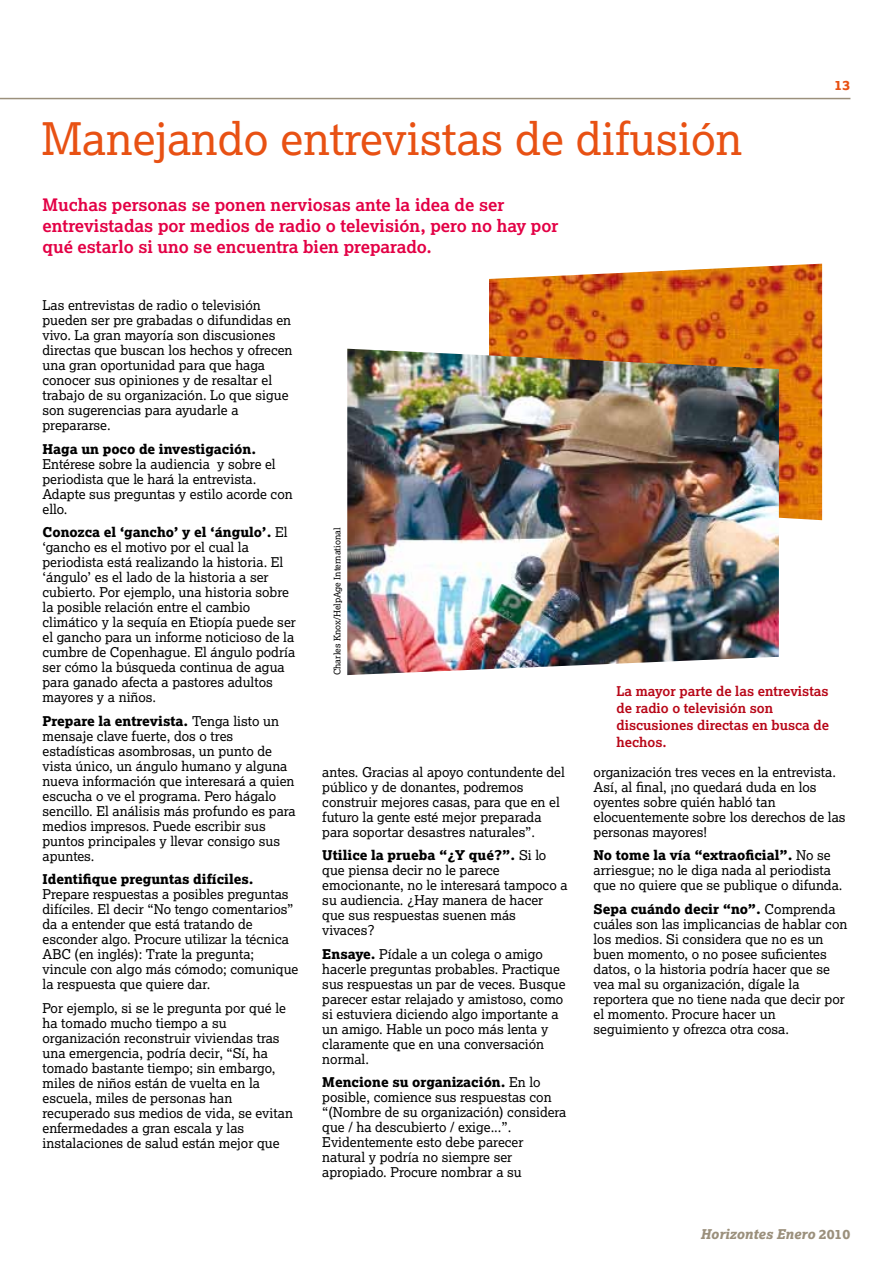
<style>
.page{position:relative;width:893px;height:1263px;background:#fff}
.page>*{position:absolute;margin:0;border:0;box-sizing:border-box;transform-origin:0 0}
.t1{font:45px "Lexia";color:#e85113}
.t2{font:700 17.25px/21px "Lexia";color:#e30045}
.t3{font:13.5px/15px "Lexia";color:#000}
.t4{font:13.5px "Lexia X Bold";color:#000}
.t5{font:700 13.5px/16.8px "Lexia";color:#b80718}
.t6{font:italic 13.5px "Lexia X Bold";color:#9b907c}
.t7{font:13.5px "Lexia X Bold";color:#e85113}
.t8{font:9px "Lexia";color:#000}
.s1{font-family:"Lexia"}
.s2{font-family:"Lexia X Bold"}
.s3{font-style:normal}
</style>
<div class="page">
<img style="left:489px;top:264px;width:333px;height:256px">
<hr style="left:0;top:98px;width:850px;height:1px;background:#9b907c">
<img style="left:347px;top:349px;width:432px;height:326px">
<h1 class="t1" style="left:41px;top:111px;width:703px">Manejando entrevistas de difusión</h1>
<p class="t2" style="left:43px;top:194px;width:517px">Muchas personas se ponen nerviosas ante la idea de ser entrevistadas por medios de radio o televisión, pero no hay por qué estarlo si uno se encuentra bien preparado.</p>
<p class="t7" style="left:835px;top:76px;width:17px">13</p>
<p class="t3" style="left:43px;top:297px;width:252px">Las entrevistas de radio o televisión pueden ser pre grabadas o difundidas en vivo. La gran mayoría son discusiones directas que buscan los hechos y ofrecen una gran oportunidad para que haga conocer sus opiniones y de resaltar el trabajo de su organización. Lo que sigue son sugerencias para ayudarle a prepararse.</p>
<p class="t4" style="left:43px;top:440px;width:215px">Haga un poco de investigación.</p>
<p class="t3" style="left:43px;top:456px;width:252px">Entérese sobre la audiencia y sobre el periodista que le hará la entrevista.<br>Adapte sus preguntas y estilo acorde con ello.</p>
<p class="t4" style="left:43px;top:523px;width:247px">Conozca el ‘gancho’ y el ‘ángulo’. <span class="s1">El</span></p>
<p class="t3" style="left:43px;top:539px;width:255px">‘gancho es el motivo por el cual la periodista está realizando la historia. El ‘ángulo’ es el lado de la historia a ser cubierto. Por ejemplo, una historia sobre la posible relación entre el cambio climático y la sequía en Etiopía puede ser el gancho para un informe noticioso de la cumbre de Copenhague. El ángulo podría ser cómo la búsqueda continua de agua para ganado afecta a pastores adultos mayores y a niños.</p>
<p class="t4" style="left:43px;top:712px;width:238px">Prepare la entrevista. <span class="s1">Tenga listo un</span></p>
<p class="t3" style="left:43px;top:728px;width:255px">mensaje clave fuerte, dos o tres estadísticas asombrosas, un punto de vista único, un ángulo humano y alguna nueva información que interesará a quien escucha o ve el programa. Pero hágalo sencillo. El análisis más profundo es para medios impresos. Puede escribir sus puntos principales y llevar consigo sus apuntes.</p>
<p class="t4" style="left:43px;top:870px;width:213px">Identifique preguntas difíciles.</p>
<p class="t3" style="left:43px;top:886px;width:257px">Prepare respuestas a posibles preguntas difíciles. El decir “No tengo comentarios” da a entender que está tratando de esconder algo. Procure utilizar la técnica ABC (en inglés): Trate la pregunta; vincule con algo más cómodo; comunique la respuesta que quiere dar.</p>
<p class="t3" style="left:43px;top:1000px;width:252px">Por ejemplo, si se le pregunta por qué le ha tomado mucho tiempo a su organización reconstruir viviendas tras una emergencia, podría decir, “Sí, ha tomado bastante tiempo; sin embargo, miles de niños están de vuelta en la escuela, miles de personas han recuperado sus medios de vida, se evitan enfermedades a gran escala y las instalaciones de salud están mejor que</p>
<p class="t8" style="left:332px;top:675px;width:149px;rotate:-90deg">Charles Knox/HelpAge International</p>
<p class="t3" style="left:322px;top:764px;width:244px">antes. Gracias al apoyo contundente del público y de donantes, podremos construir mejores casas, para que en el futuro la gente esté mejor preparada para soportar desastres naturales”.</p>
<p class="t4" style="left:322px;top:846px;width:226px">Utilice la prueba “¿Y qué?”. <span class="s1">Si lo</span></p>
<p class="t3" style="left:322px;top:862px;width:247px">que piensa decir no le parece emocionante, no le interesará tampoco a su audiencia. ¿Hay manera de hacer que sus respuestas suenen más vivaces?</p>
<p class="t3" style="left:322px;top:946px;width:245px"><span class="s2">Ensaye.</span> Pídale a un colega o amigo hacerle preguntas probables. Practique sus respuestas un par de veces. Busque parecer estar relajado y amistoso, como si estuviera diciendo algo importante a un amigo. Hable un poco más lenta y claramente que en una conversación normal.</p>
<p class="t4" style="left:322px;top:1073px;width:220px">Mencione su organización. <span class="s1">En lo</span></p>
<p class="t3" style="left:322px;top:1089px;width:246px">posible, comience sus respuestas con “(Nombre de su organización) considera que / ha descubierto / exige...”.<br>Evidentemente esto debe parecer natural y podría no siempre ser apropiado. Procure nombrar a su</p>
<p class="t5" style="left:617px;top:683px;width:214px">La mayor parte de las entrevistas de radio o televisión son discusiones directas en busca de hechos.</p>
<p class="t3" style="left:594px;top:764px;width:253px">organización tres veces en la entrevista.<br>Así, al final, ¡no quedará duda en los oyentes sobre quién habló tan elocuentemente sobre los derechos de las personas mayores!</p>
<p class="t4" style="left:594px;top:846px;width:238px">No tome la vía “extraoficial”. <span class="s1">No se</span></p>
<p class="t3" style="left:594px;top:862px;width:250px">arriesgue; no le diga nada al periodista que no quiere que se publique o difunda.</p>
<p class="t4" style="left:594px;top:900px;width:243px">Sepa cuándo decir “no”. <span class="s1">Comprenda</span></p>
<p class="t3" style="left:594px;top:916px;width:255px">cuáles son las implicancias de hablar con los medios. Si considera que no es un buen momento, o no posee suficientes datos, o la historia podría hacer que se vea mal su organización, dígale la reportera que no tiene nada que decir por el momento. Procure hacer un seguimiento y ofrezca otra cosa.</p>
<p class="t6" style="left:701px;top:1225px;width:151px">Horizontes Enero <span class="s3">2010</span></p>
</div>
